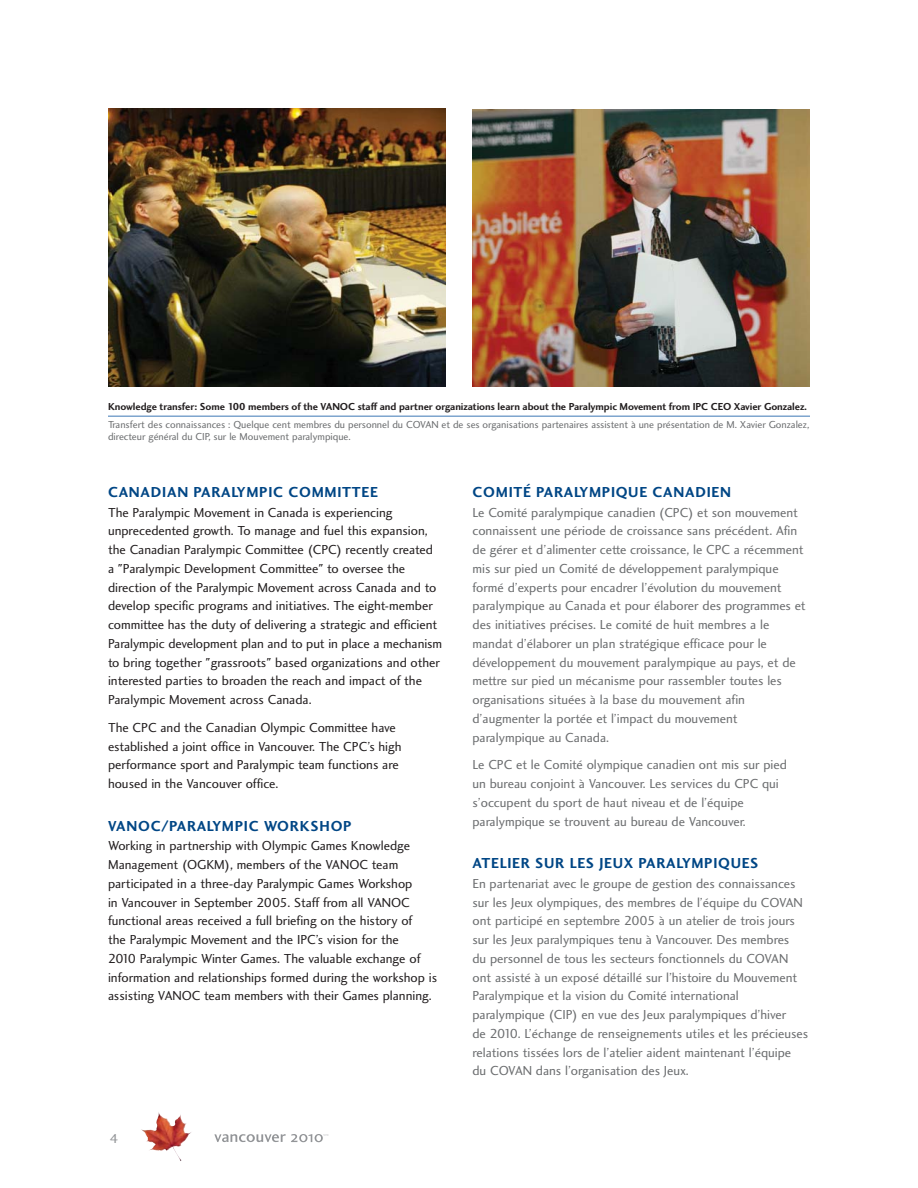
<style>
.page{position:relative;width:918px;height:1188px;background:#fff}
.page>*{position:absolute;margin:0;border:0;box-sizing:border-box;transform-origin:0 0}
.t1{font:15px "Charlotte Sans Bold Plain";letter-spacing:.05em;color:#004685}
.t2{font:13.5px/18.8px "Charlotte Sans Book Plain";color:#6c6e70}
.t3{font:13.5px/18.8px "Charlotte Sans Book Plain";color:#231f20}
.t4{font:13.5px "Charlotte Sans Book Plain";color:#939598;scale:1.1 1}
.t5{font:10.5px/12px "Charlotte Sans Book Plain";color:#6c6e70}
.t6{font:10.5px "Charlotte Sans Bold Plain";letter-spacing:-.005em;color:#231f20}
</style>
<div class="page">
<svg style="left:159px;top:1113px;width:10px;height:9px"></svg>
<svg style="left:214px;top:1134px;width:115px;height:8px"></svg>
<hr style="left:108px;top:416px;width:702px;height:1px;background:#5287bd">
<img style="left:472px;top:109px;width:338px;height:278px">
<img style="left:108px;top:108px;width:338px;height:279px">
<p class="t6" style="left:108px;top:402px;width:701px">Knowledge transfer: Some 100 members of the VANOC staff and partner organizations learn about the Paralympic Movement from IPC CEO Xavier Gonzalez.</p>
<p class="t5" style="left:108px;top:419px;width:703px">Transfert des connaissances : Quelque cent membres du personnel du COVAN et de ses organisations partenaires assistent à une présentation de M. Xavier Gonzalez, directeur général du CIP, sur le Mouvement paralympique.</p>
<p class="t1" style="left:108px;top:486px;width:272px">CANADIAN PARALYMPIC COMMITTEE</p>
<p class="t3" style="left:108px;top:504px;width:336px">The Paralympic Movement in Canada is experiencing unprecedented growth. To manage and fuel this expansion, the Canadian Paralympic Committee (CPC) recently created a "Paralympic Development Committee" to oversee the direction of the Paralympic Movement across Canada and to develop specific programs and initiatives. The eight-member committee has the duty of delivering a strategic and efficient Paralympic development plan and to put in place a mechanism to bring together "grassroots" based organizations and other interested parties to broaden the reach and impact of the Paralympic Movement across Canada.</p>
<p class="t3" style="left:108px;top:719px;width:295px">The CPC and the Canadian Olympic Committee have established a joint office in Vancouver. The CPC’s high performance sport and Paralympic team functions are housed in the Vancouver office.</p>
<p class="t1" style="left:108px;top:820px;width:245px">VANOC/PARALYMPIC WORKSHOP</p>
<p class="t3" style="left:108px;top:838px;width:331px">Working in partnership with Olympic Games Knowledge Management (OGKM), members of the VANOC team participated in a three-day Paralympic Games Workshop<br>in Vancouver in September 2005. Staff from all VANOC functional areas received a full briefing on the history of<br>the Paralympic Movement and the IPC’s vision for the<br>2010 Paralympic Winter Games. The valuable exchange of information and relationships formed during the workshop is assisting VANOC team members with their Games planning.</p>
<p class="t4" style="left:109px;top:1133px;width:10px">4</p>
<p class="t1" style="left:472px;top:486px;width:260px">COMITÉ PARALYMPIQUE CANADIEN</p>
<p class="t2" style="left:472px;top:504px;width:335px">Le Comité paralympique canadien (CPC) et son mouvement connaissent une période de croissance sans précédent. Afin de gérer et d’alimenter cette croissance, le CPC a récemment mis sur pied un Comité de développement paralympique formé d’experts pour encadrer l’évolution du mouvement paralympique au Canada et pour élaborer des programmes et des initiatives précises. Le comité de huit membres a le mandat d’élaborer un plan stratégique efficace pour le développement du mouvement paralympique au pays, et de mettre sur pied un mécanisme pour rassembler toutes les organisations situées à la base du mouvement afin d’augmenter la portée et l’impact du mouvement paralympique au Canada.</p>
<p class="t2" style="left:472px;top:757px;width:316px">Le CPC et le Comité olympique canadien ont mis sur pied un bureau conjoint à Vancouver. Les services du CPC qui s’occupent du sport de haut niveau et de l’équipe paralympique se trouvent au bureau de Vancouver.</p>
<p class="t1" style="left:472px;top:857px;width:288px">ATELIER SUR LES JEUX PARALYMPIQUES</p>
<p class="t2" style="left:472px;top:875px;width:337px">En partenariat avec le groupe de gestion des connaissances sur les Jeux olympiques, des membres de l’équipe du COVAN ont participé en septembre 2005 à un atelier de trois jours sur les Jeux paralympiques tenu à Vancouver. Des membres<br>du personnel de tous les secteurs fonctionnels du COVAN ont assisté à un exposé détaillé sur l’histoire du Mouvement Paralympique et la vision du Comité international paralympique (CIP) en vue des Jeux paralympiques d’hiver<br>de 2010. L’échange de renseignements utiles et les précieuses relations tissées lors de l’atelier aident maintenant l’équipe du COVAN dans l’organisation des Jeux.</p>
</div>
